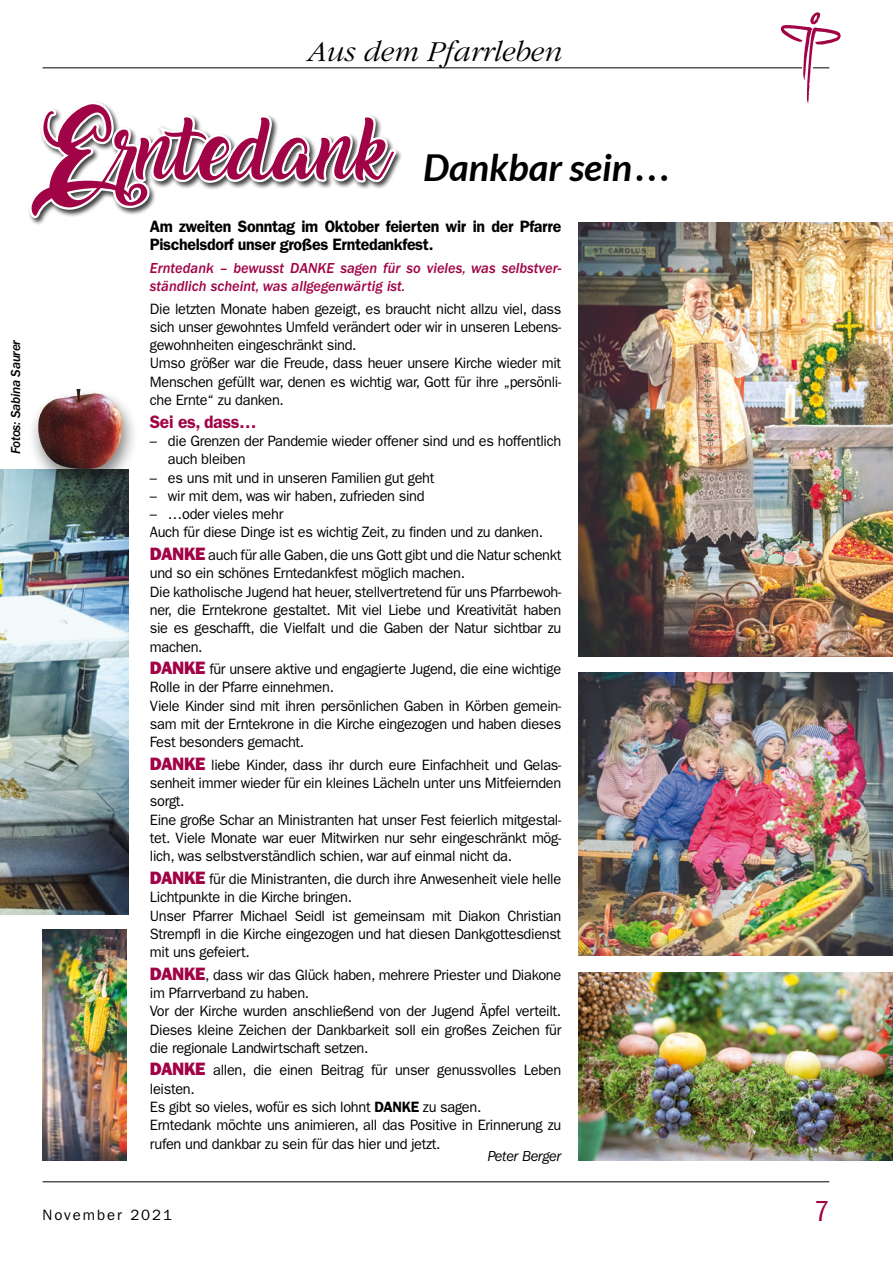
<style>
.page{position:relative;width:893px;height:1263px;background:#fff}
.page>*{position:absolute;margin:0;border:0;box-sizing:border-box;transform-origin:0 0}
.t1{font:italic 700 37.05px "Lato";color:#000}
.t2{font:italic 300 30px "Garamond";color:#000}
.t3{font:condensed 30px "Franklin Gothic LT";color:#a10446}
.t4{font:600 18px "Franklin Gothic LT";letter-spacing:-.02em;color:#a10446}
.t5{font:600 16.5px/18.3px "Franklin Gothic LT";letter-spacing:-.02em;color:#000}
.t6{font:15px/18.3px "Franklin Gothic LT";letter-spacing:-.02em;color:#000}
.t7{font:italic 500 15px/18.3px "Franklin Gothic LT";color:#a10446}
.t8{font:15px "Franklin Gothic LT";letter-spacing:.13em;color:#000}
.t9{font:italic 15px "Franklin Gothic LT";letter-spacing:-.02em;color:#000}
.t10{font:italic 500 13.5px "Franklin Gothic LT";letter-spacing:-.02em;color:#000}
.s1{font-family:"Amarillo";font-weight:400;font-style:normal;font-size:54.9px;color:#a10446}
.s2{font-weight:800;font-size:18px;color:#a10446}
.s3{font-weight:600}
</style>
<div class="page">
<hr style="left:43px;top:67px;width:786px;height:1px;background:#000">
<hr style="left:43px;top:1181px;width:786px;height:1px;background:#000">
<img style="left:780px;top:12px;width:61px;height:92px">
<img style="left:0;top:470px;width:129px;height:444px">
<img style="left:578px;top:672px;width:315px;height:284px">
<svg style="left:29px;top:102px;width:370px;height:123px"></svg>
<img style="left:578px;top:222px;width:315px;height:435px">
<img style="left:43px;top:930px;width:84px;height:231px">
<div style="left:27px;top:384px;width:112px;height:107px;background:#000;opacity:.5"></div>
<img style="left:38px;top:389px;width:84px;height:80px">
<img style="left:578px;top:973px;width:315px;height:188px">
<h2 class="t2" style="left:307px;top:36px;width:256px">Aus dem Pfarrleben</h2>
<p class="t10" style="left:8px;top:454px;width:116px;rotate:-90deg">Fotos: Sabina Saurer</p>
<h1 class="t1" style="left:35px;top:146px;width:636px"><span class="s1">Erntedank</span> Dankbar sein...</h1>
<p class="t5" style="left:150px;top:217px;width:413px">Am zweiten Sonntag im Oktober feierten wir in der Pfarre<br>Pischelsdorf unser großes Erntedankfest.</p>
<p class="t7" style="left:150px;top:259px;width:413px">Erntedank – bewusst DANKE sagen für so vieles, was selbstver&shy;ständlich scheint, was allgegenwärtig ist.</p>
<p class="t6" style="left:150px;top:299px;width:413px">Die letzten Monate haben gezeigt, es braucht nicht allzu viel, dass sich unser gewohntes Umfeld verändert oder wir in unseren Lebens&shy;gewohnheiten eingeschränkt sind.<br>Umso größer war die Freude, dass heuer unsere Kirche wieder mit Menschen gefüllt war, denen es wichtig war, Gott für ihre „persönli&shy;che Ernte“ zu danken.</p>
<p class="t4" style="left:150px;top:411px;width:108px">Sei es, dass…</p>
<p class="t6" style="left:168px;top:432px;width:395px;text-indent:-18px">– die Grenzen der Pandemie wieder offener sind und es hoffentlich auch bleiben</p>
<p class="t6" style="left:150px;top:468px;width:286px">– es uns mit und in unseren Familien gut geht</p>
<p class="t6" style="left:150px;top:487px;width:276px">– wir mit dem, was wir haben, zufrieden sind</p>
<p class="t6" style="left:150px;top:505px;width:395px">– …oder vieles mehr<br>Auch für diese Dinge ist es wichtig Zeit, zu finden und zu danken.</p>
<p class="t6" style="left:150px;top:546px;width:413px"><span class="s2">DANKE</span> auch für alle Gaben, die uns Gott gibt und die Natur schenkt und so ein schönes Erntedankfest möglich machen.<br>Die katholische Jugend hat heuer, stellvertretend für uns Pfarrbewoh&shy;ner, die Erntekrone gestaltet. Mit viel Liebe und Kreativität haben sie es geschafft, die Vielfalt und die Gaben der Natur sichtbar zu machen.</p>
<p class="t6" style="left:150px;top:660px;width:413px"><span class="s2">DANKE</span> für unsere aktive und engagierte Jugend, die eine wichtige Rolle in der Pfarre einnehmen.<br>Viele Kinder sind mit ihren persönlichen Gaben in Körben gemein&shy;sam mit der Erntekrone in die Kirche eingezogen und haben dieses Fest besonders gemacht.</p>
<p class="t6" style="left:150px;top:756px;width:413px"><span class="s2">DANKE</span> liebe Kinder, dass ihr durch eure Einfachheit und Gelas&shy;senheit immer wieder für ein kleines Lächeln unter uns Mitfeiernden sorgt.<br>Eine große Schar an Ministranten hat unser Fest feierlich mitgestal&shy;tet. Viele Monate war euer Mitwirken nur sehr eingeschränkt mög&shy;lich, was selbstverständlich schien, war auf einmal nicht da.</p>
<p class="t6" style="left:150px;top:870px;width:413px"><span class="s2">DANKE</span> für die Ministranten, die durch ihre Anwesenheit viele helle Lichtpunkte in die Kirche bringen.<br>Unser Pfarrer Michael Seidl ist gemeinsam mit Diakon Christian Strempfl in die Kirche eingezogen und hat diesen Dankgottesdienst mit uns gefeiert.</p>
<p class="t6" style="left:150px;top:965px;width:413px"><span class="s2">DANKE</span>, dass wir das Glück haben, mehrere Priester und Diakone im Pfarrverband zu haben.<br>Vor der Kirche wurden anschließend von der Jugend Äpfel verteilt.<br>Dieses kleine Zeichen der Dankbarkeit soll ein großes Zeichen für die regionale Landwirtschaft setzen.</p>
<p class="t6" style="left:150px;top:1061px;width:413px"><span class="s2">DANKE</span> allen, die einen Beitrag für unser genussvolles Leben leisten.<br>Es gibt so vieles, wofür es sich lohnt <span class="s3">DANKE</span> zu sagen.<br>Erntedank möchte uns animieren, all das Positive in Erinnerung zu rufen und dankbar zu sein für das hier und jetzt.</p>
<p class="t9" style="left:487px;top:1148px;width:75px">Peter Berger</p>
<p class="t8" style="left:43px;top:1206px;width:131px">November 2021</p>
<h2 class="t3" style="left:814px;top:1194px;width:17px">7</h2>
</div>
